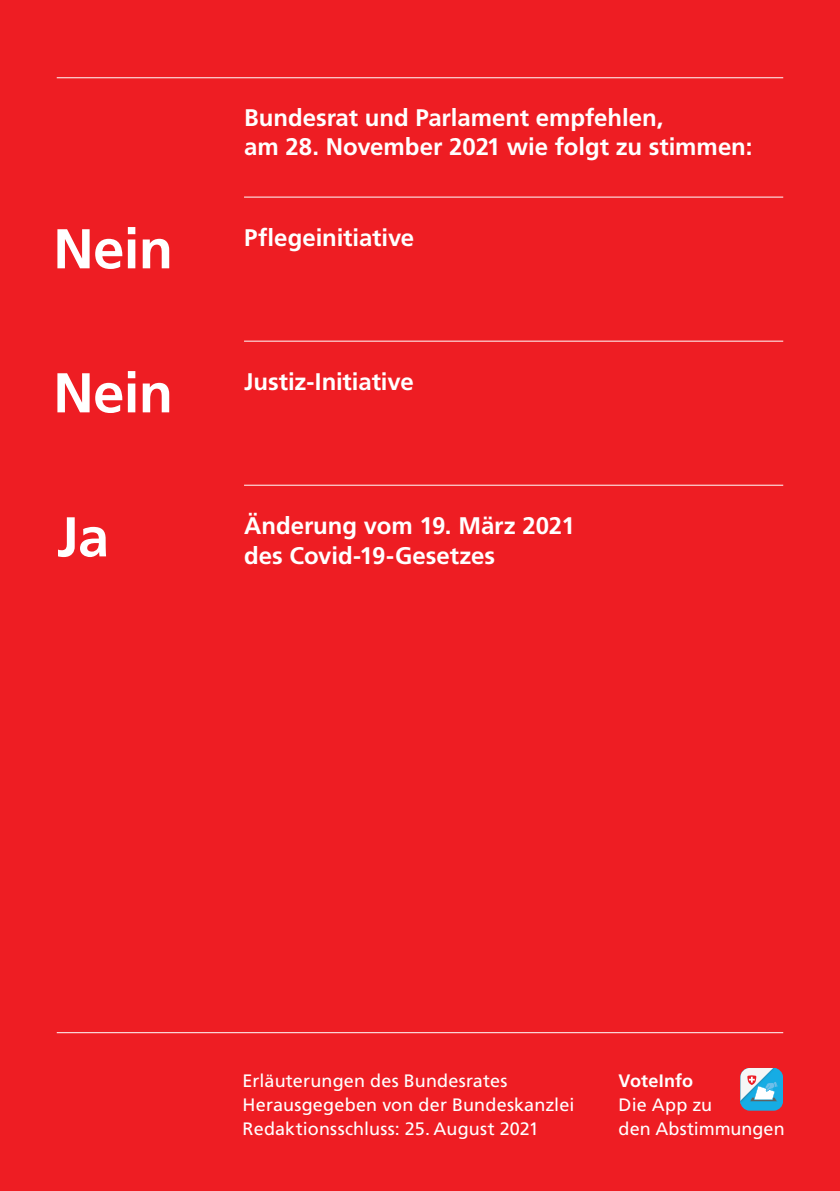
<style>
.page{position:relative;width:840px;height:1191px;background:#fff}
.page>*{position:absolute;margin:0;border:0;box-sizing:border-box;transform-origin:0 0}
.t1{font:700 56px "Frutiger LT Pro";letter-spacing:-.01em;color:#fff}
.t2{font:700 24px/29px "Frutiger LT Pro";color:#fff}
.t3{font:18px/24px "Frutiger LT Pro";letter-spacing:.01em;color:#fff}
.t4{font:700 18px "Frutiger LT Pro";letter-spacing:.005em;color:#fff}
</style>
<div class="page">
<div style="left:0;top:0;width:839px;height:1191px;background:#ee1d23"></div>
<hr style="left:57px;top:1032px;width:725px;height:1px;background:#fff">
<div style="left:739px;top:1068px;width:43px;height:42px;background:#16ace4;border-radius:9px"></div>
<svg style="left:739px;top:1068px;width:38px;height:33px"></svg>
<hr style="left:244px;top:197px;width:538px;height:1px;background:#fff">
<hr style="left:244px;top:341px;width:538px;height:1px;background:#fff">
<hr style="left:244px;top:485px;width:538px;height:1px;background:#fff">
<hr style="left:57px;top:77px;width:725px;height:1px;background:#fff">
<p class="t1" style="left:53px;top:228px;width:121px">Nein</p>
<p class="t1" style="left:53px;top:372px;width:121px">Nein</p>
<p class="t1" style="left:57px;top:516px;width:54px">Ja</p>
<h1 class="t2" style="left:244px;top:106px;width:509px">Bundesrat und Parlament empfehlen,<br>am 28. November 2021 wie folgt zu stimmen:</h1>
<p class="t2" style="left:244px;top:226px;width:172px">Pflegeinitiative</p>
<p class="t2" style="left:244px;top:370px;width:171px">Justiz-Initiative</p>
<p class="t2" style="left:244px;top:514px;width:332px;line-height:30px">Änderung vom 19. März 2021 des Covid-19-Gesetzes</p>
<p class="t3" style="left:242px;top:1068px;width:266px">Erläuterungen des Bundesrates</p>
<p class="t3" style="left:242px;top:1092px;width:333px">Herausgegeben von der Bundeskanzlei</p>
<p class="t3" style="left:242px;top:1116px;width:297px">Redaktionsschluss: 25. August 2021</p>
<p class="t4" style="left:618px;top:1073px;width:76px">VoteInfo</p>
<p class="t3" style="left:618px;top:1092px;width:167px">Die App zu<br>den Abstimmungen</p>
</div>
